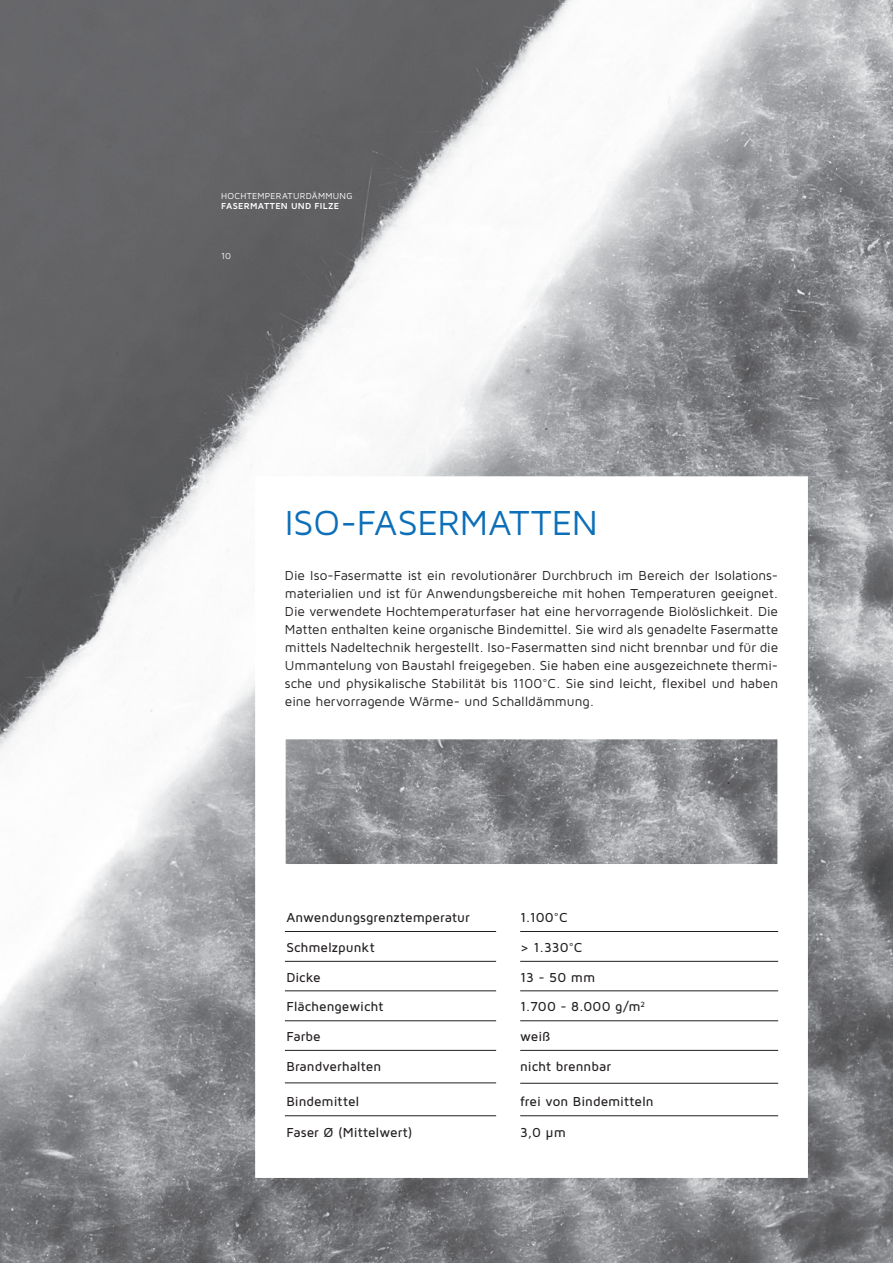
<style>
.page{position:relative;width:893px;height:1263px;background:#fff}
.page>*{position:absolute;margin:0;border:0;box-sizing:border-box;transform-origin:0 0}
.t1{font:36px "Maven Pro";letter-spacing:-.005em;color:#0c6fb8}
.t2{font:13.5px/18px "Maven Pro";color:#231f20;text-align:justify}
.t3{font:500 13.5px "Maven Pro";color:#231f20}
.t4{font:9px "Maven Pro";letter-spacing:.03em;color:#fff}
.t5{font:700 9px "Maven Pro";letter-spacing:.035em;color:#fff}
</style>
<div class="page">
<img style="left:0;top:0;width:893px;height:1263px">
<svg style="left:255px;top:476px;width:553px;height:702px"></svg>
<hr style="left:285px;top:931px;width:211px;height:1px;background:#231f20">
<hr style="left:285px;top:990px;width:211px;height:1px;background:#231f20">
<hr style="left:285px;top:961px;width:211px;height:1px;background:#231f20">
<hr style="left:285px;top:1020px;width:211px;height:1px;background:#231f20">
<hr style="left:285px;top:1050px;width:211px;height:1px;background:#231f20">
<hr style="left:285px;top:1082px;width:211px;height:1px;background:#231f20">
<hr style="left:285px;top:1115px;width:211px;height:1px;background:#231f20">
<hr style="left:520px;top:931px;width:258px;height:1px;background:#231f20">
<hr style="left:520px;top:990px;width:258px;height:1px;background:#231f20">
<hr style="left:520px;top:961px;width:258px;height:1px;background:#231f20">
<hr style="left:520px;top:1020px;width:258px;height:1px;background:#231f20">
<hr style="left:520px;top:1050px;width:258px;height:1px;background:#231f20">
<hr style="left:520px;top:1083px;width:258px;height:1px;background:#231f20">
<hr style="left:520px;top:1115px;width:258px;height:1px;background:#231f20">
<p class="t4" style="left:221px;top:190px;width:133px">HOCHTEMPERATURDÄMMUNG</p>
<p class="t5" style="left:221px;top:201px;width:120px">FASERMATTEN UND FILZE</p>
<p class="t4" style="left:221px;top:250px;width:12px">10</p>
<h1 class="t1" style="left:285px;top:500px;width:315px">ISO-FASERMATTEN</h1>
<p class="t2" style="left:285px;top:566px;width:495px">Die Iso-Fasermatte ist ein revolutionärer Durchbruch im Bereich der Isolations&shy;materialien und ist für Anwendungsbereiche mit hohen Temperaturen geeignet.<br>Die verwendete Hochtemperaturfaser hat eine hervorragende Biolöslichkeit. Die Matten enthalten keine organische Bindemittel. Sie wird als genadelte Fasermatte mittels Nadeltechnik hergestellt. Iso-Fasermatten sind nicht brennbar und für die Ummantelung von Baustahl freigegeben. Sie haben eine ausgezeichnete thermi&shy;sche und physikalische Stabilität bis 1100°C. Sie sind leicht, flexibel und haben eine hervorragende Wärme- und Schalldämmung.</p>
<p class="t3" style="left:286px;top:909px;width:185px">Anwendungsgrenztemperatur</p>
<p class="t3" style="left:286px;top:939px;width:90px">Schmelzpunkt</p>
<p class="t3" style="left:286px;top:968px;width:36px">Dicke</p>
<p class="t3" style="left:286px;top:998px;width:99px">Flächengewicht</p>
<p class="t3" style="left:286px;top:1028px;width:36px">Farbe</p>
<p class="t3" style="left:286px;top:1058px;width:96px">Brandverhalten</p>
<p class="t3" style="left:286px;top:1093px;width:75px">Bindemittel</p>
<p class="t3" style="left:286px;top:1123px;width:128px">Faser Ø (Mittelwert)</p>
<p class="t3" style="left:520px;top:909px;width:49px">1.100°C</p>
<p class="t3" style="left:520px;top:939px;width:64px">&gt; 1.330°C</p>
<p class="t3" style="left:520px;top:969px;width:77px">13 - 50 mm</p>
<p class="t3" style="left:520px;top:998px;width:126px">1.700 - 8.000 g/m<sup>2</sup></p>
<p class="t3" style="left:520px;top:1028px;width:32px">weiß</p>
<p class="t3" style="left:520px;top:1058px;width:92px">nicht brennbar</p>
<p class="t3" style="left:520px;top:1093px;width:135px">frei von Bindemitteln</p>
<p class="t3" style="left:520px;top:1123px;width:47px">3,0 µm</p>
</div>
